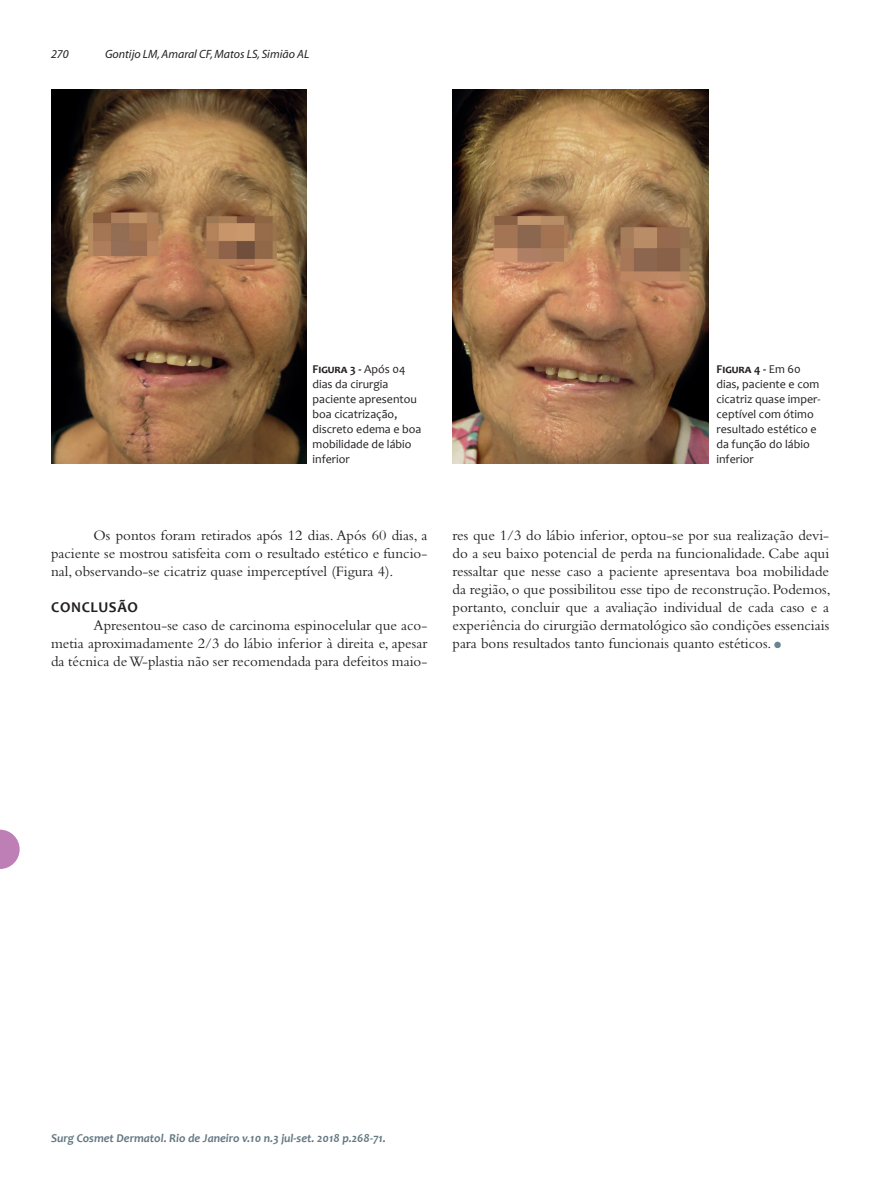
<style>
.page{position:relative;width:893px;height:1191px;background:#fff}
.page>*{position:absolute;margin:0;border:0;box-sizing:border-box;transform-origin:0 0}
.Surgical-PT_-_2016{font:15px/18px "Bembo";color:#231f20;text-align:justify}
.Surgical-ING_-_2016{font:700 15px "Candara";letter-spacing:.04em;color:#231f20}
.t1{font:12px/15px "Candara";color:#231f20}
.t2{font:italic 700 12px "Candara";color:#647882}
.t3{font:italic 12px "Myriad";color:#231f20}
.s1{font-weight:700}
.s2{color:#678593}
</style>
<div class="page">
<svg style="left:0;top:829px;width:20px;height:40px"></svg>
<img style="left:51px;top:89px;width:255px;height:374px">
<img style="left:453px;top:89px;width:255px;height:374px">
<p class="t3" style="left:51px;top:48px;width:19px">270</p>
<p class="t3" style="left:105px;top:48px;width:206px">Gontijo LM, Amaral CF, Matos LS, Simião AL</p>
<p class="t1" style="left:313px;top:362px;width:110px"><span class="s1">Figura 3 -</span> Após 04 dias da cirurgia paciente apresentou boa cicatrização, discreto edema e boa mobilidade de lábio inferior</p>
<p class="t1" style="left:716px;top:362px;width:105px"><span class="s1">Figura 4 -</span> Em 60 dias, paciente e com cicatriz quase imper&shy;ceptível com ótimo resultado estético e da função do lábio inferior</p>
<p class="Surgical-PT_-_2016" style="left:51px;top:526px;width:378px;text-indent:43px">Os pontos foram retirados após 12 dias. Após 60 dias, a paciente se mostrou satisfeita com o resultado estético e funcio&shy;nal, observando-se cicatriz quase imperceptível (Figura 4).</p>
<p class="Surgical-ING_-_2016" style="left:51px;top:598px;width:88px">CONCLUSÃO</p>
<p class="Surgical-PT_-_2016" style="left:51px;top:616px;width:378px;text-indent:43px">Apresentou-se caso de carcinoma espinocelular que aco&shy;metia aproximadamente 2/3 do lábio inferior à direita e, apesar da técnica deW-plastia não ser recomendada para defeitos maio-</p>
<p class="Surgical-PT_-_2016" style="left:452px;top:526px;width:380px">res que 1/3 do lábio inferior, optou-se por sua realização devi&shy;do a seu baixo potencial de perda na funcionalidade. Cabe aqui ressaltar que nesse caso a paciente apresentava boa mobilidade da região, o que possibilitou esse tipo de reconstrução. Podemos, portanto, concluir que a avaliação individual de cada caso e a experiência do cirurgião dermatológico são condições essenciais para bons resultados tanto funcionais quanto estéticos. <span class="s2">●</span></p>
<p class="t2" style="left:51px;top:1130px;width:336px">Surg Cosmet Dermatol. Rio de Janeiro v.10 n.3 jul-set. 2018 p.268-71.</p>
</div>
